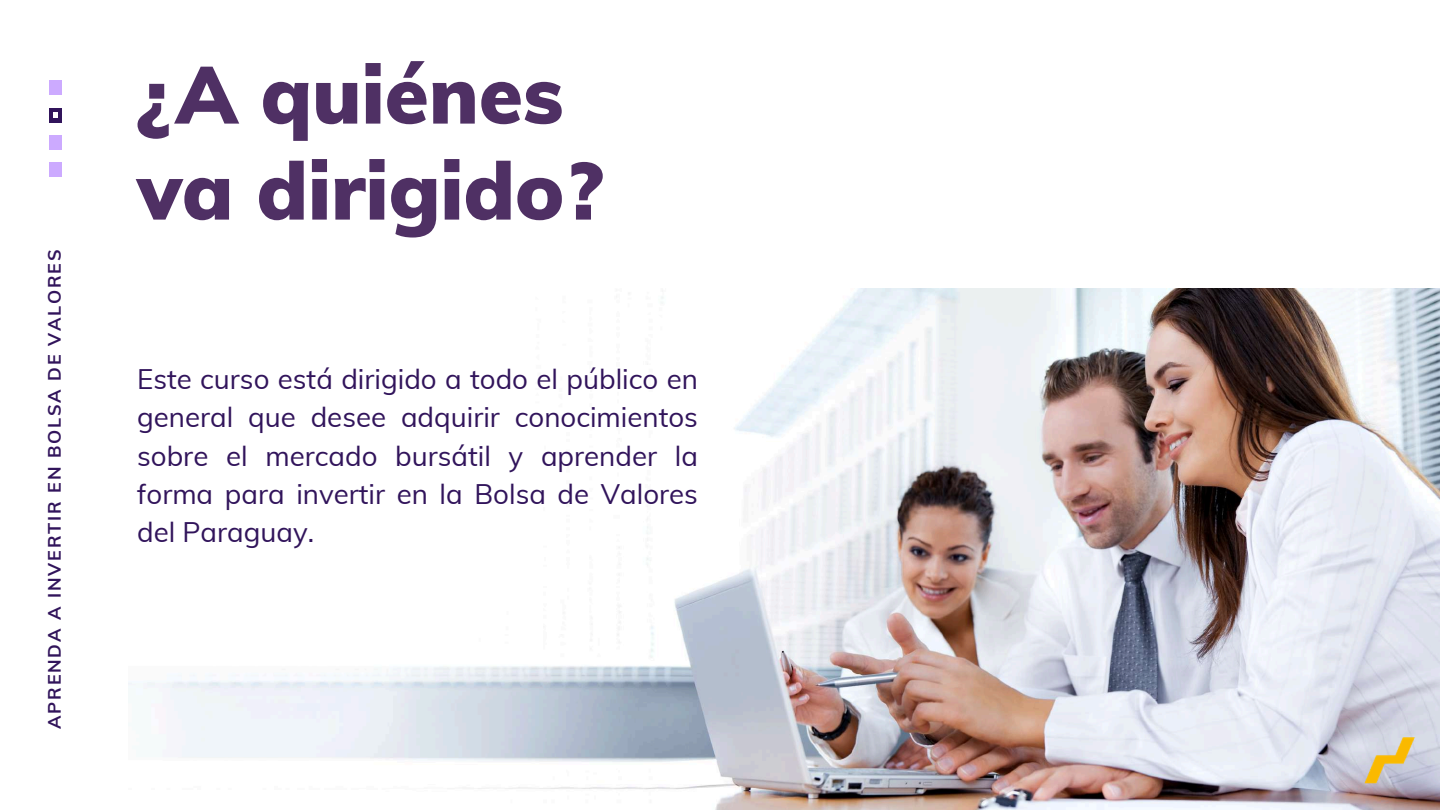
<style>
.page{position:relative;width:1440px;height:810px;background:#fff}
.page>*{position:absolute;margin:0;border:0;box-sizing:border-box;transform-origin:0 0}
.t1{font:900 80px/96px "Muli";color:#4f3064}
.t2{font:27.7px/38.2px "Muli";color:#31145b;text-align:justify}
.t3{font:700 18px "Muli";letter-spacing:.1em;color:#31145b}
</style>
<div class="page">
<div style="left:49px;top:81px;width:13px;height:14px;background:#caf"></div>
<div style="left:49px;top:108px;width:13px;height:14px;background:#31145b"></div>
<div style="left:49px;top:135px;width:13px;height:14px;background:#caf"></div>
<div style="left:49px;top:162px;width:13px;height:15px;background:#caf"></div>
<svg style="left:53px;top:112px;width:5px;height:6px"></svg>
<img style="left:128px;top:289px;width:1312px;height:521px">
<img style="left:1359px;top:729px;width:59px;height:59px">
<p class="t3" style="left:43px;top:729px;width:481px;rotate:-90deg">APRENDA A INVERTIR EN BOLSA DE VALORES</p>
<h1 class="t1" style="left:137px;top:45px;width:467px">¿A quiénes va dirigido?</h1>
<p class="t2" style="left:137px;top:360px;width:562px">Este curso está dirigido a todo el público en general que desee adquirir conocimientos sobre el mercado bursátil y aprender la forma para invertir en la Bolsa de Valores del Paraguay.</p>
</div>
